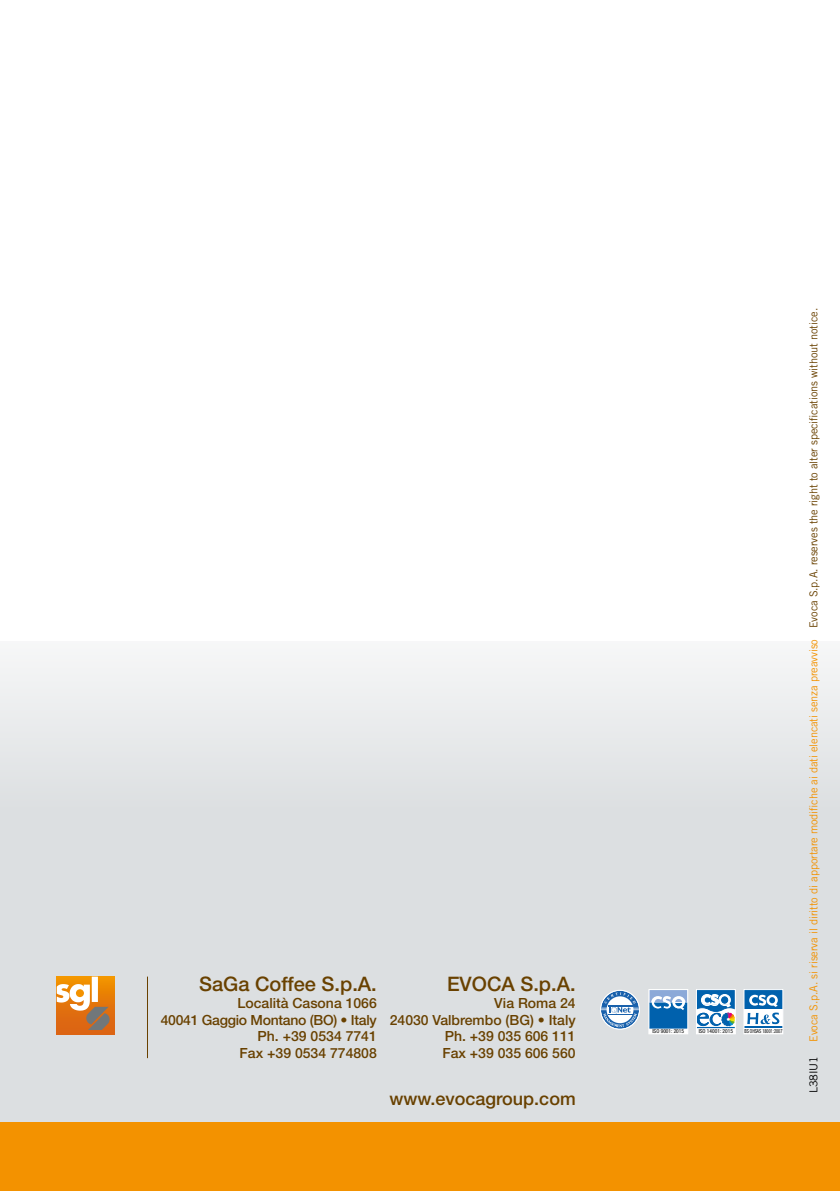
<style>
.page{position:relative;width:840px;height:1191px;background:#fff}
.page>*{position:absolute;margin:0;border:0;box-sizing:border-box;transform-origin:0 0}
.t1{font:500 20px "Helvetica Neue LT Std";color:#694100}
.t2{font:500 18px "Helvetica Neue LT Std";color:#694100}
.t3{font:500 14px/16.8px "Helvetica Neue LT Std";color:#694100;text-align:right}
.t4{font:11px "Trade Gothic LT Std";letter-spacing:-.01em;color:#f39200}
.t5{font:11px "Trade Gothic LT Std";letter-spacing:-.01em;color:#000}
.t6{font:condensed 5.4px "Helvetica Neue LT Std";color:#000}
.t7{font:condensed 5.4px "Helvetica Neue LT Std";color:#000;scale:.8 1}
.s1{color:#694100}
</style>
<div class="page">
<div style="left:0;top:641px;width:839px;height:483px;background:linear-gradient(to bottom,#ebedee,#d6d9dc)"></div>
<div style="left:0;top:1123px;width:839px;height:68px;background:#f39200"></div>
<img style="left:825px;top:641px;width:14px;height:174px">
<div style="left:57px;top:976px;width:58px;height:58px;background:linear-gradient(to bottom,#f29200,#d55e19)"></div>
<svg style="left:57px;top:976px;width:52px;height:54px"></svg>
<div style="left:76px;top:989px;width:8px;height:8px;background:#f39200;border-radius:50%"></div>
<svg style="left:600px;top:990px;width:38px;height:39px"></svg>
<div style="left:600px;top:990px;width:39px;height:39px;border:1px solid #fff;border-radius:50%"></div>
<svg style="left:695px;top:988px;width:40px;height:46px"></svg>
<svg style="left:742px;top:988px;width:41px;height:46px"></svg>
<svg style="left:647px;top:988px;width:41px;height:46px"></svg>
<hr style="left:147px;top:976px;width:1px;height:82px;background:#694100">
<h1 class="t1" style="left:199px;top:971px;width:179px">SaGa Coffee S.p.A.</h1>
<p class="t3" style="left:161px;top:994px;width:217px">Località Casona 1066<br>40041 Gaggio Montano (BO) • Italy<br>Ph. +39 0534 7741<br>Fax +39 0534 774808</p>
<h1 class="t1" style="left:447px;top:971px;width:130px">EVOCA S.p.A.</h1>
<p class="t3" style="left:389px;top:994px;width:187px">Via Roma 24<br>24030 Valbrembo (BG) • Italy<br>Ph. +39 035 606 111<br>Fax +39 035 606 560</p>
<h2 class="t2" style="left:389px;top:1087px;width:188px">www.evocagroup.com</h2>
<p class="t6" style="left:652px;top:1027px;width:33px">ISO 9001: 2015</p>
<p class="t6" style="left:698px;top:1027px;width:36px">ISO 14001: 2015</p>
<p class="t7" style="left:744px;top:1027px;width:49px">BS OHSAS 18001:2007</p>
<p class="t4" style="left:806px;top:1042px;width:735px;rotate:-90deg">Evoca S.p.A. si riserva il diritto di apportare modifiche ai dati elencati senza preavviso <span class="s1">Evoca S.p.A. reserves the right to alter specifications without notice.</span></p>
<p class="t5" style="left:806px;top:1093px;width:39px;rotate:-90deg">L38IU1</p>
</div>
